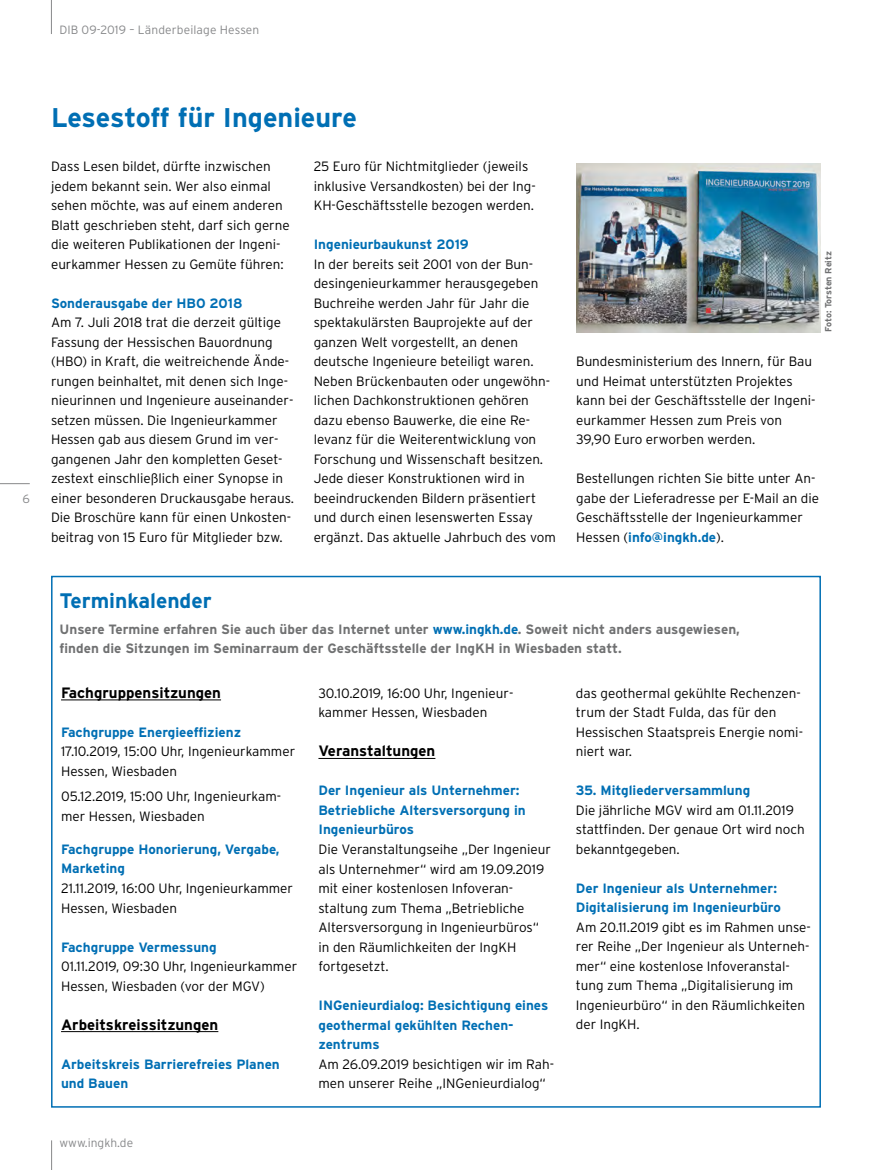
<style>
.page{position:relative;width:872px;height:1170px;background:#fff}
.page>*{position:absolute;margin:0;border:0;box-sizing:border-box;transform-origin:0 0}
.t1{font:700 27px "Interstate";color:#006fb4}
.t2{font:700 21px "Interstate";color:#006fb4}
.t3{font:700 15px "Interstate";color:#000}
.t4{font:300 13.5px/19.5px "Interstate";color:#000}
.t5{font:700 13.5px/19.5px "Interstate";color:#006fb4}
.t6{font:700 13.5px/19.5px "Interstate";color:#707172}
.t7{font:300 12px "Interstate";letter-spacing:.01em;color:#87888a}
.t8{font:700 9px "Interstate";letter-spacing:-.015em;color:#707172}
.s1{font-weight:700;color:#006fb4}
.s2{color:#006fb4}
</style>
<div class="page">
<hr style="left:0;top:483px;width:30px;height:1px;background:#87888a">
<svg style="left:51px;top:1140px;width:1px;height:29px"></svg>
<hr style="left:51px;top:0;width:1px;height:34px;background:#87888a">
<img style="left:576px;top:163px;width:245px;height:169px">
<div style="left:51px;top:575px;width:770px;height:532px;background:#fff;border:2px solid #006fb4"></div>
<hr style="left:61px;top:699px;width:160px;height:1px;background:#000">
<hr style="left:61px;top:1031px;width:157px;height:1px;background:#000">
<hr style="left:318px;top:758px;width:117px;height:1px;background:#000">
<p class="t7" style="left:59px;top:23px;width:201px">DIB 09-2019 – Länderbeilage Hessen</p>
<p class="t7" style="left:22px;top:492px;width:9px">6</p>
<h1 class="t1" style="left:51px;top:103px;width:307px">Lesestoff für Ingenieure</h1>
<p class="t4" style="left:51px;top:156px;width:240px">Dass Lesen bildet, dürfte inzwischen jedem bekannt sein. Wer also einmal sehen möchte, was auf einem anderen Blatt geschrieben steht, darf sich gerne die weiteren Publikationen der Ingeni&shy;eurkammer Hessen zu Gemüte führen:</p>
<p class="t5" style="left:51px;top:293px;width:193px">Sonderausgabe der HBO 2018</p>
<p class="t4" style="left:51px;top:312px;width:245px">Am 7. Juli 2018 trat die derzeit gültige Fassung der Hessischen Bauordnung (HBO) in Kraft, die weitreichende Ände&shy;rungen beinhaltet, mit denen sich Inge&shy;nieurinnen und Ingenieure auseinander&shy;setzen müssen. Die Ingenieurkammer Hessen gab aus diesem Grund im ver&shy;gangenen Jahr den kompletten Geset&shy;zestext einschließlich einer Synopse in einer besonderen Druckausgabe heraus.<br>Die Broschüre kann für einen Unkosten&shy;beitrag von 15 Euro für Mitglieder bzw.</p>
<p class="t4" style="left:314px;top:156px;width:224px">25 Euro für Nichtmitglieder (jeweils inklusive Versandkosten) bei der Ing-<br>KH-Geschäftsstelle bezogen werden.</p>
<p class="t5" style="left:314px;top:234px;width:157px">Ingenieurbaukunst 2019</p>
<p class="t4" style="left:314px;top:254px;width:244px">In der bereits seit 2001 von der Bun&shy;desingenieurkammer herausgegeben Buchreihe werden Jahr für Jahr die spektakulärsten Bauprojekte auf der ganzen Welt vorgestellt, an denen deutsche Ingenieure beteiligt waren.<br>Neben Brückenbauten oder ungewöhn&shy;lichen Dachkonstruktionen gehören dazu ebenso Bauwerke, die eine Re&shy;levanz für die Weiterentwicklung von Forschung und Wissenschaft besitzen.<br>Jede dieser Konstruktionen wird in beeindruckenden Bildern präsentiert und durch einen lesenswerten Essay ergänzt. Das aktuelle Jahrbuch des vom</p>
<p class="t8" style="left:823px;top:332px;width:82px;rotate:-90deg">Foto: Torsten Reitz</p>
<p class="t4" style="left:576px;top:351px;width:241px">Bundesministerium des Innern, für Bau und Heimat unterstützten Projektes kann bei der Geschäftsstelle der Ingeni&shy;eurkammer Hessen zum Preis von 39,90 Euro erworben werden.</p>
<p class="t4" style="left:576px;top:468px;width:244px">Bestellungen richten Sie bitte unter An&shy;gabe der Lieferadresse per E-Mail an die Geschäftsstelle der Ingenieurkammer Hessen (<span class="s1">info@ingkh.de</span>).</p>
<h2 class="t2" style="left:60px;top:589px;width:154px">Terminkalender</h2>
<p class="t6" style="left:60px;top:619px;width:682px">Unsere Termine erfahren Sie auch über das Internet unter <span class="s2">www.ingkh.de</span>. Soweit nicht anders ausgewiesen, finden die Sitzungen im Seminarraum der Geschäftsstelle der IngKH in Wiesbaden statt.</p>
<p class="t3" style="left:61px;top:684px;width:161px">Fachgruppensitzungen</p>
<p class="t5" style="left:61px;top:722px;width:182px">Fachgruppe Energieeffizienz</p>
<p class="t4" style="left:61px;top:741px;width:236px">17.10.2019, 15:00 Uhr, Ingenieurkammer<br>Hessen, Wiesbaden</p>
<p class="t4" style="left:61px;top:786px;width:222px">05.12.2019, 15:00 Uhr, Ingenieurkam&shy;mer Hessen, Wiesbaden</p>
<p class="t5" style="left:61px;top:839px;width:220px">Fachgruppe Honorierung, Vergabe,<br>Marketing</p>
<p class="t4" style="left:61px;top:878px;width:233px">21.11.2019, 16:00 Uhr, Ingenieurkammer<br>Hessen, Wiesbaden</p>
<p class="t5" style="left:61px;top:936px;width:157px">Fachgruppe Vermessung</p>
<p class="t4" style="left:61px;top:956px;width:238px">01.11.2019, 09:30 Uhr, Ingenieurkammer<br>Hessen, Wiesbaden (vor der MGV)</p>
<p class="t3" style="left:61px;top:1015px;width:159px">Arbeitskreissitzungen</p>
<p class="t5" style="left:61px;top:1053px;width:220px">Arbeitskreis Barrierefreies Planen und Bauen</p>
<p class="t7" style="left:60px;top:1135px;width:75px">www.ingkh.de</p>
<p class="t4" style="left:318px;top:683px;width:196px">30.10.2019, 16:00 Uhr, Ingenieur&shy;kammer Hessen, Wiesbaden</p>
<p class="t3" style="left:318px;top:742px;width:118px">Veranstaltungen</p>
<p class="t5" style="left:318px;top:780px;width:209px">Der Ingenieur als Unternehmer:<br>Betriebliche Altersversorgung in<br>Ingenieurbüros</p>
<p class="t4" style="left:318px;top:839px;width:234px">Die Veranstaltungseihe „Der Ingenieur als Unternehmer“ wird am 19.09.2019 mit einer kostenlosen Infoveran&shy;staltung zum Thema „Betriebliche<br>Altersversorgung in Ingenieurbüros“ in den Räumlichkeiten der IngKH fortgesetzt.</p>
<p class="t5" style="left:318px;top:995px;width:231px">INGenieurdialog: Besichtigung eines geothermal gekühlten Rechen&shy;zentrums</p>
<p class="t4" style="left:318px;top:1053px;width:237px">Am 26.09.2019 besichtigen wir im Rah&shy;men unserer Reihe „INGenieurdialog“</p>
<p class="t4" style="left:576px;top:683px;width:229px">das geothermal gekühlte Rechenzen&shy;trum der Stadt Fulda, das für den<br>Hessischen Staatspreis Energie nomi&shy;niert war.</p>
<p class="t5" style="left:576px;top:780px;width:176px">35. Mitgliederversammlung</p>
<p class="t4" style="left:576px;top:800px;width:230px">Die jährliche MGV wird am 01.11.2019 stattfinden. Der genaue Ort wird noch bekanntgegeben.</p>
<p class="t5" style="left:576px;top:878px;width:207px">Der Ingenieur als Unternehmer:<br>Digitalisierung im Ingenieurbüro</p>
<p class="t4" style="left:576px;top:917px;width:236px">Am 20.11.2019 gibt es im Rahmen unse&shy;rer Reihe „Der Ingenieur als Unterneh&shy;mer“ eine kostenlose Infoveranstal&shy;tung zum Thema „Digitalisierung im Ingenieurbüro“ in den Räumlichkeiten der IngKH.</p>
</div>
